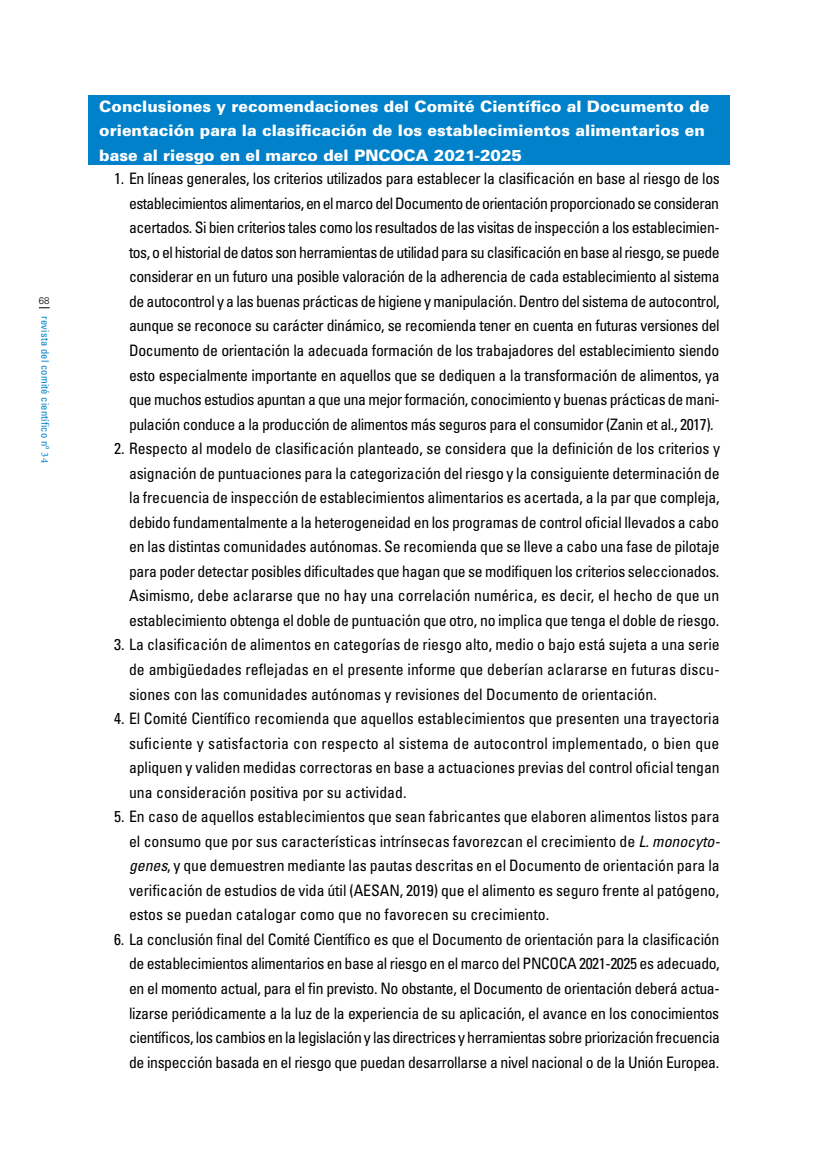
<style>
.page{position:relative;width:819px;height:1166px;background:#fff}
.page>*{position:absolute;margin:0;border:0;box-sizing:border-box;transform-origin:0 0}
.t1{font:condensed 15.75px/24.5px "Univers LT Std";letter-spacing:-.01em;color:#000;text-align:justify}
.LADILLO_01{font:900 15.75px/24.5px "Univers LT Std";color:#fff}
.t2{font:condensed 10.5px "Univers LT Std";letter-spacing:.02em;color:#0081c9}
.t3{font:300 9.62px "Univers LT Std";color:#000}
.s1{font-family:"Minion Pro";font-stretch:normal}
.s2{font-style:italic}
</style>
<div class="page">
<div style="left:89px;top:95px;width:640px;height:70px;background:#0081c9"></div>
<p class="t3" style="left:39px;top:295px;width:12px">68</p>
<p class="t2" style="left:52px;top:316px;width:148px;rotate:90deg">revista del comité científico nº <span class="s1">34</span></p>
<p class="LADILLO_01" style="left:99px;top:93px;width:611px">Conclusiones y recomendaciones del Comité Científico al Documento de orientación para la clasificación de los establecimientos alimentarios en base al riesgo en el marco del PNCOCA 2021-2025</p>
<p class="t1" style="left:129px;top:166px;width:592px;text-indent:-15px">1. En líneas generales, los criterios utilizados para establecer la clasificación en base al riesgo de los establecimientos alimentarios, en el marco del Documento de orientación proporcionado se consideran acertados. Si bien criterios tales como los resultados de las visitas de inspección a los establecimien&shy;tos, o el historial de datos son herramientas de utilidad para su clasificación en base al riesgo, se puede considerar en un futuro una posible valoración de la adherencia de cada establecimiento al sistema de autocontrol y a las buenas prácticas de higiene y manipulación. Dentro del sistema de autocontrol, aunque se reconoce su carácter dinámico, se recomienda tener en cuenta en futuras versiones del Documento de orientación la adecuada formación de los trabajadores del establecimiento siendo esto especialmente importante en aquellos que se dediquen a la transformación de alimentos, ya que muchos estudios apuntan a que una mejor formación, conocimiento y buenas prácticas de mani&shy;pulación conduce a la producción de alimentos más seguros para el consumidor (Zanin et al., 2017).</p>
<p class="t1" style="left:129px;top:436px;width:592px;text-indent:-15px">2. Respecto al modelo de clasificación planteado, se considera que la definición de los criterios y asignación de puntuaciones para la categorización del riesgo y la consiguiente determinación de la frecuencia de inspección de establecimientos alimentarios es acertada, a la par que compleja, debido fundamentalmente a la heterogeneidad en los programas de control oficial llevados a cabo en las distintas comunidades autónomas. Se recomienda que se lleve a cabo una fase de pilotaje para poder detectar posibles dificultades que hagan que se modifiquen los criterios seleccionados.<br>Asimismo, debe aclararse que no hay una correlación numérica, es decir, el hecho de que un establecimiento obtenga el doble de puntuación que otro, no implica que tenga el doble de riesgo.</p>
<p class="t1" style="left:129px;top:632px;width:592px;text-indent:-15px">3. La clasificación de alimentos en categorías de riesgo alto, medio o bajo está sujeta a una serie de ambigüedades reflejadas en el presente informe que deberían aclararse en futuras discu&shy;siones con las comunidades autónomas y revisiones del Documento de orientación.</p>
<p class="t1" style="left:129px;top:706px;width:592px;text-indent:-15px">4. El Comité Científico recomienda que aquellos establecimientos que presenten una trayectoria suficiente y satisfactoria con respecto al sistema de autocontrol implementado, o bien que apliquen y validen medidas correctoras en base a actuaciones previas del control oficial tengan una consideración positiva por su actividad.</p>
<p class="t1" style="left:129px;top:804px;width:592px;text-indent:-15px">5. En caso de aquellos establecimientos que sean fabricantes que elaboren alimentos listos para el consumo que por sus características intrínsecas favorezcan el crecimiento de <span class="s2">L. monocyto&shy;genes</span>, y que demuestren mediante las pautas descritas en el Documento de orientación para la verificación de estudios de vida útil (AESAN, 2019) que el alimento es seguro frente al patógeno, estos se puedan catalogar como que no favorecen su crecimiento.</p>
<p class="t1" style="left:129px;top:927px;width:592px;text-indent:-15px">6. La conclusión final del Comité Científico es que el Documento de orientación para la clasificación de establecimientos alimentarios en base al riesgo en el marco del PNCOCA 2021-2025 es adecuado, en el momento actual, para el fin previsto. No obstante, el Documento de orientación deberá actua&shy;lizarse periódicamente a la luz de la experiencia de su aplicación, el avance en los conocimientos científicos, los cambios en la legislación y las directrices y herramientas sobre priorización frecuencia de inspección basada en el riesgo que puedan desarrollarse a nivel nacional o de la Unión Europea.</p>
</div>
